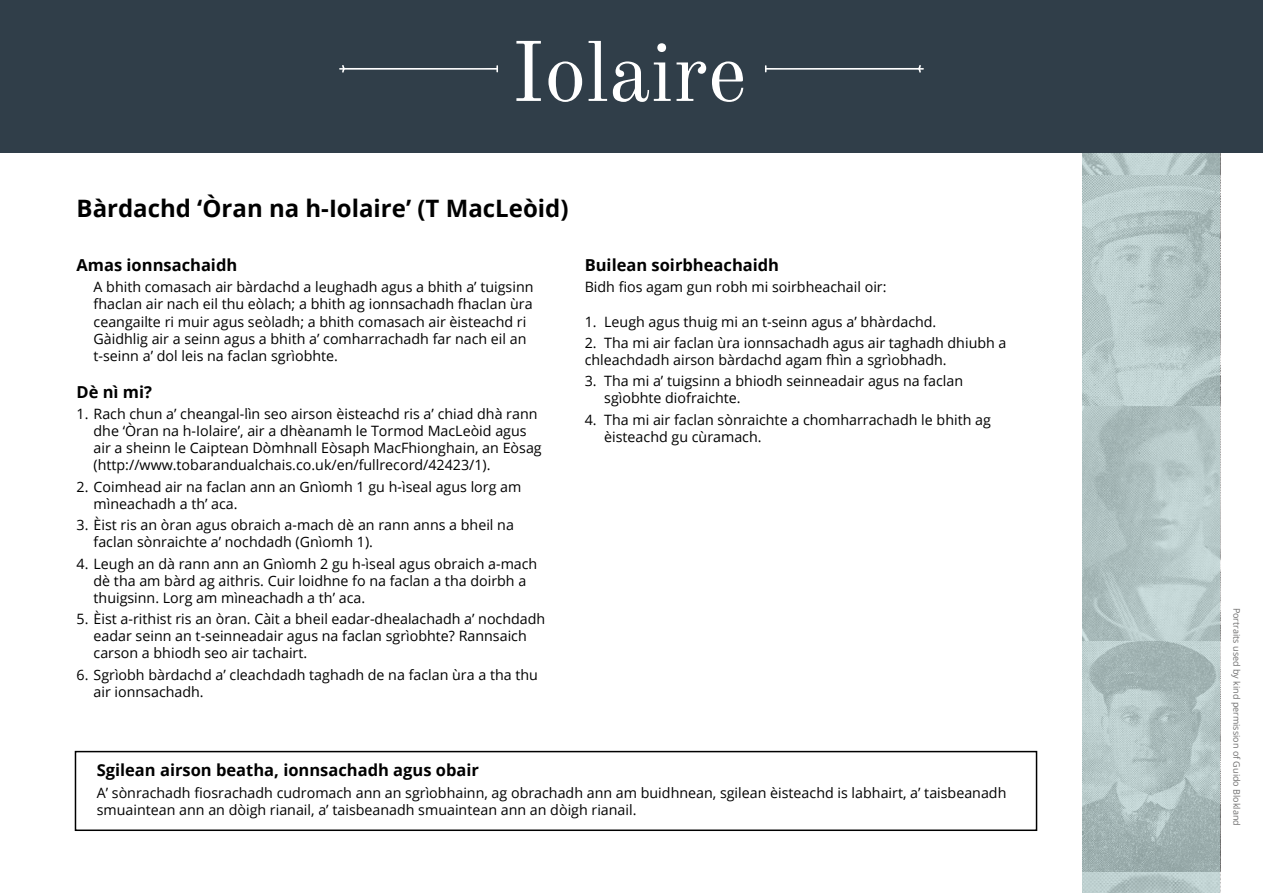
<style>
.page{position:relative;width:1263px;height:893px;background:#fff}
.page>*{position:absolute;margin:0;border:0;box-sizing:border-box;transform-origin:0 0}
.t1{font:700 24px "Open Sans";color:#000}
.t2{font:700 16.5px "Open Sans";color:#000}
.t3{font:14.25px/17.1px "Open Sans";color:#000}
.t4{font:9px "Open Sans";color:#706f6f}
</style>
<div class="page">
<svg style="left:1082px;top:152px;width:138px;height:741px;background:#b2c4c4"></svg>
<div style="left:0;top:0;width:1263px;height:152px;background:#303e49"></div>
<svg style="left:516px;top:41px;width:227px;height:61px"></svg>
<svg style="left:339px;top:65px;width:159px;height:8px"></svg>
<svg style="left:765px;top:65px;width:159px;height:8px"></svg>
<div style="left:75px;top:751px;width:962px;height:80px;border:2px solid #000"></div>
<h1 class="t1" style="left:77px;top:191px;width:493px">Bàrdachd ‘Òran na h-Iolaire’ (T MacLeòid)</h1>
<p class="t2" style="left:77px;top:253px;width:162px">Amas ionnsachaidh</p>
<p class="t3" style="left:94px;top:278px;width:441px">A bhith comasach air bàrdachd a leughadh agus a bhith a’ tuigsinn fhaclan air nach eil thu eòlach; a bhith ag ionnsachadh fhaclan ùra ceangailte ri muir agus seòladh; a bhith comasach air èisteachd ri Gàidhlig air a seinn agus a bhith a’ comharrachadh far nach eil an t-seinn a’ dol leis na faclan sgrìobhte.</p>
<p class="t2" style="left:77px;top:380px;width:77px">Dè nì mi?</p>
<p class="t3" style="left:94px;top:405px;width:450px;text-indent:-17px">1. Rach chun a’ cheangal-lìn seo airson èisteachd ris a’ chiad dhà rann dhe ‘Òran na h-Iolaire’, air a dhèanamh le Tormod MacLeòid agus air a sheinn le Caiptean Dòmhnall Eòsaph MacFhionghain, an Eòsag (http://www.tobarandualchais.co.uk/en/fullrecord/42423/1).</p>
<p class="t3" style="left:94px;top:477px;width:429px;text-indent:-17px">2. Coimhead air na faclan ann an Gnìomh 1 gu h-ìseal agus lorg am mìneachadh a th’ aca.</p>
<p class="t3" style="left:94px;top:516px;width:422px;text-indent:-17px">3. Èist ris an òran agus obraich a-mach dè an rann anns a bheil na faclan sònraichte a’ nochdadh (Gnìomh 1).</p>
<p class="t3" style="left:94px;top:554px;width:445px;text-indent:-17px">4. Leugh an dà rann ann an Gnìomh 2 gu h-ìseal agus obraich a-mach dè tha am bàrd ag aithris. Cuir loidhne fo na faclan a tha doirbh a thuigsinn. Lorg am mìneachadh a th’ aca.</p>
<p class="t3" style="left:94px;top:610px;width:453px;text-indent:-17px">5. Èist a-rithist ris an òran. Càit a bheil eadar-dhealachadh a’ nochdadh eadar seinn an t-seinneadair agus na faclan sgrìobhte? Rannsaich carson a bhiodh seo air tachairt.</p>
<p class="t3" style="left:94px;top:665px;width:446px;text-indent:-17px">6. Sgrìobh bàrdachd a’ cleachdadh taghadh de na faclan ùra a tha thu air ionnsachadh.</p>
<p class="t2" style="left:585px;top:253px;width:196px">Builean soirbheachaidh</p>
<p class="t3" style="left:585px;top:278px;width:303px">Bidh fios agam gun robh mi soirbheachail oir:</p>
<p class="t3" style="left:585px;top:312px;width:353px">1. Leugh agus thuig mi an t-seinn agus a’ bhàrdachd.</p>
<p class="t3" style="left:585px;top:334px;width:423px">2. Tha mi air faclan ùra ionnsachadh agus air taghadh dhiubh a chleachdadh airson bàrdachd agam fhìn a sgrìobhadh.</p>
<p class="t3" style="left:604px;top:372px;width:360px;text-indent:-19px">3. Tha mi a’ tuigsinn a bhiodh seinneadair agus na faclan sgìobhte diofraichte.</p>
<p class="t3" style="left:604px;top:411px;width:388px;text-indent:-19px">4. Tha mi air faclan sònraichte a chomharrachadh le bhith ag èisteachd gu cùramach.</p>
<p class="t2" style="left:97px;top:759px;width:384px">Sgilean airson beatha, ionnsachadh agus obair</p>
<p class="t3" style="left:97px;top:784px;width:911px">A’ sònrachadh fiosrachadh cudromach ann an sgrìobhainn, ag obrachadh ann am buidhnean, sgilean èisteachd is labhairt, a’ taisbeanadh smuaintean ann an dòigh rianail, a’ taisbeanadh smuaintean ann an dòigh rianail.</p>
<p class="t4" style="left:1243px;top:608px;width:220px;rotate:90deg">Portraits used by kind permission of Guido Blokland</p>
</div>
